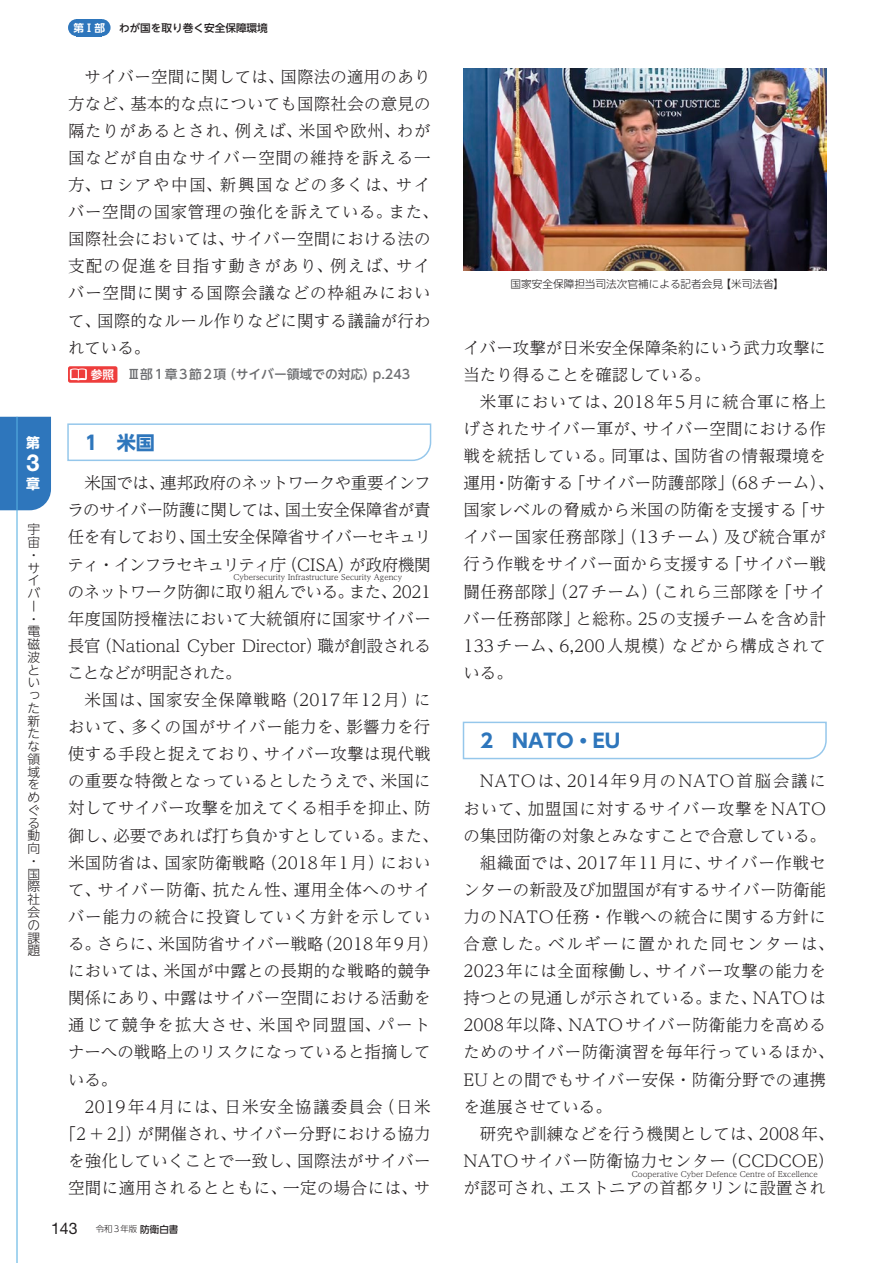
<style>
.page{position:relative;width:893px;height:1263px;background:#fff}
.page>*{position:absolute;margin:0;border:0;box-sizing:border-box;transform-origin:0 0}
.t1{font:700 23.4px "Helvetica Neue LT Std";color:#fff}
.t2{font:700 19.2px "UD Shin Go NT Pr 6 N";color:#2e76bc}
.t3{font:300 16.5px/27.2px "UD Reimin Pr 6 N";letter-spacing:.015em;color:#231f20}
.t4{font:300 16.5px/27.2px "UD Reimin Pr 6 N";letter-spacing:.04em;color:#231f20}
.t5{font:300 16.5px "UD Reimin Pr 6 N";letter-spacing:.105em;color:#231f20}
.t6{font:300 16.5px "UD Reimin Pr 6 N";letter-spacing:.035em;color:#231f20}
.t7{font:300 16.5px "UD Reimin Pr 6 N";letter-spacing:.05em;color:#231f20}
.t8{font:300 16.5px "UD Reimin Pr 6 N";letter-spacing:.095em;color:#231f20}
.t9{font:700 13.8px "UD Shin Go NT Pr 6 N";color:#fff}
.t10{font:300 12.75px/12.8px "UD Shin Go NT Pr 6 N";color:#231f20}
.t11{font:500 12.75px "UD Shin Go NT Pr 6 N";color:#6c6d70}
.t12{font:700 11.7px "UD Shin Go NT Pr 6 N De";color:#fff}
.t13{font:300 10.65px "UD Shin Go NT Pr 6 N";color:#231f20}
.t14{font:500 10.65px "UD Shin Go NT Pr 6 N";color:#231f20}
.t15{font:700 10.65px "UD Shin Go NT Pr 6 N De";color:#fff}
.t16{font:300 8.55px "UD Shin Go NT Pr 6 N";letter-spacing:.065em;color:#231f20}
.t17{font:300 7.65px "UD Reimin Pr 6 N";color:#231f20}
.s1{font-family:"Helvetica Neue LT Std";font-weight:400;font-size:15.9px}
.s2{font-weight:500;font-size:9.6px}
</style>
<div class="page">
<svg style="left:67px;top:423px;width:365px;height:38px"></svg>
<svg style="left:462px;top:721px;width:365px;height:39px"></svg>
<div style="left:68px;top:366px;width:49px;height:17px;background:#ee3d3c;border-radius:2px"></div>
<svg style="left:70px;top:368px;width:17px;height:12px"></svg>
<img style="left:463px;top:68px;width:363px;height:202px">
<div style="left:0;top:417px;width:51px;height:93px;background:#2e76bc"></div>
<hr style="left:16px;top:417px;width:2px;height:846px;background:#57b0e2">
<div style="left:77px;top:19px;width:25px;height:17px;background:#2e76bc"></div>
<div style="left:68px;top:19px;width:17px;height:17px;background:#2e76bc;border-radius:50%"></div>
<div style="left:94px;top:19px;width:17px;height:17px;background:#2e76bc;border-radius:50%"></div>
<p class="t15" style="left:73px;top:19px;width:33px">第Ⅰ部</p>
<p class="t14" style="left:119px;top:19px;width:150px">わが国を取り巻く安全保障環境</p>
<p class="t4" style="left:68px;top:62px;width:372px;text-indent:16px">サイバー空間に関しては、国際法の適用のあり方など、基本的な点についても国際社会の意見の隔たりがあるとされ、例えば、米国や欧州、わが国などが自由なサイバー空間の維持を訴える一方、ロシアや中国、新興国などの多くは、サイバー空間の国家管理の強化を訴えている。また、国際社会においては、サイバー空間における法の支配の促進を目指す動きがあり、例えば、サイバー空間に関する国際会議などの枠組みにおいて、国際的なルール作りなどに関する議論が行われている。</p>
<p class="t11" style="left:128px;top:364px;width:284px">Ⅲ部1章3節2項（サイバー領域での対応）p.243</p>
<p class="t12" style="left:91px;top:365px;width:25px">参照</p>
<p class="t9" style="left:26px;top:432px;width:15px">第</p>
<h1 class="t1" style="left:26px;top:448px;width:14px">3</h1>
<p class="t9" style="left:26px;top:473px;width:15px">章</p>
<p class="t10" style="left:28px;top:523px;width:14px">宇宙・サイバー・電磁波といった新たな領域をめぐる動向・国際社会の課題</p>
<p class="t2" style="left:85px;top:426px;width:72px">1　米国</p>
<p class="t3" style="left:68px;top:469px;width:365px;text-align:justify;text-indent:17px">米国では、連邦政府のネットワークや重要インフラのサイバー防護に関しては、国土安全保障省が責任を有しており、国土安全保障省サイバーセキュリティ・インフラセキュリティ庁（CISA）が政府機関</p>
<p class="t17" style="left:233px;top:571px;width:170px">Cybersecurity Infrastructure Security Agency</p>
<p class="t3" style="left:67px;top:577px;width:365px;text-align:justify">のネットワーク防御に取り組んでいる。また、2021年度国防授権法において大統領府に国家サイバー長官（National Cyber Director）職が創設されることなどが明記された。</p>
<p class="t3" style="left:68px;top:686px;width:372px;text-indent:16px">米国は、国家安全保障戦略（2017年12月）において、多くの国がサイバー能力を、影響力を行使する手段と捉えており、サイバー攻撃は現代戦の重要な特徴となっているとしたうえで、米国に対してサイバー攻撃を加えてくる相手を抑止、防御し、必要であれば打ち負かすとしている。また、米国防省は、国家防衛戦略（2018年1月）において、サイバー防衛、抗たん性、運用全体へのサイバー能力の統合に投資していく方針を示している。さらに、米国防省サイバー戦略（2018年9月）においては、米国が中露との長期的な戦略的競争関係にあり、中露はサイバー空間における活動を通じて競争を拡大させ、米国や同盟国、パートナーへの戦略上のリスクになっていると指摘している。</p>
<p class="t3" style="left:60px;top:1092px;width:372px;text-align:right">2019年4月には、日米安全協議委員会（日米「2＋2」）が開催され、サイバー分野における協力を強化していくことで一致し、国際法がサイバー空間に適用されるとともに、一定の場合には、サ</p>
<p class="t16" style="left:51px;top:1222px;width:129px"><span class="s1">143</span> 令和3年版<span class="s2">防衛白書</span></p>
<p class="t13" style="left:511px;top:275px;width:275px">国家安全保障担当司法次官補による記者会見【米司法省】</p>
<p class="t3" style="left:463px;top:333px;width:364px">イバー攻撃が日米安全保障条約にいう武力攻撃に当たり得ることを確認している。</p>
<p class="t3" style="left:463px;top:387px;width:372px;text-indent:16px">米軍においては、2018年5月に統合軍に格上げされたサイバー軍が、サイバー空間における作戦を統括している。同軍は、国防省の情報環境を運用・防衛する「サイバー防護部隊」（68チーム）、国家レベルの脅威から米国の防衛を支援する「サイバー国家任務部隊」（13チーム）及び統合軍が行う作戦をサイバー面から支援する「サイバー戦闘任務部隊」（27チーム）（これら三部隊を「サイバー任務部隊」と総称。25の支援チームを含め計<br>133チーム、6,200人規模）などから構成されている。</p>
<p class="t2" style="left:480px;top:725px;width:141px">2　NATO・EU</p>
<p class="t5" style="left:480px;top:768px;width:347px">NATOは、2014年9月のNATO首脳会議に</p>
<p class="t7" style="left:463px;top:795px;width:364px">おいて、加盟国に対するサイバー攻撃をNATO</p>
<p class="t3" style="left:463px;top:821px;width:364px">の集団防衛の対象とみなすことで合意している。</p>
<p class="t6" style="left:480px;top:849px;width:348px">組織面では、2017年11月に、サイバー作戦セ</p>
<p class="t3" style="left:463px;top:875px;width:364px">ンターの新設及び加盟国が有するサイバー防衛能</p>
<p class="t3" style="left:463px;top:902px;width:364px">力のNATO任務・作戦への統合に関する方針に</p>
<p class="t8" style="left:463px;top:930px;width:372px">合意した。ベルギーに置かれた同センターは、</p>
<p class="t4" style="left:463px;top:957px;width:364px">2023年には全面稼働し、サイバー攻撃の能力を</p>
<p class="t3" style="left:463px;top:984px;width:364px">持つとの見通しが示されている。また、NATOは</p>
<p class="t3" style="left:463px;top:1011px;width:364px">2008年以降、NATOサイバー防衛能力を高める</p>
<p class="t3" style="left:463px;top:1038px;width:372px">ためのサイバー防衛演習を毎年行っているほか、</p>
<p class="t3" style="left:463px;top:1065px;width:364px">EUとの間でもサイバー安保・防衛分野での連携</p>
<p class="t3" style="left:463px;top:1092px;width:150px">を進展させている。</p>
<p class="t3" style="left:480px;top:1119px;width:356px">研究や訓練などを行う機関としては、2008年、</p>
<p class="t4" style="left:463px;top:1146px;width:372px">NATOサイバー防衛協力センター（CCDCOE）</p>
<p class="t17" style="left:632px;top:1167px;width:187px">Cooperative Cyber Defence Centre of Excellence</p>
<p class="t3" style="left:463px;top:1173px;width:364px">が認可され、エストニアの首都タリンに設置され</p>
</div>
